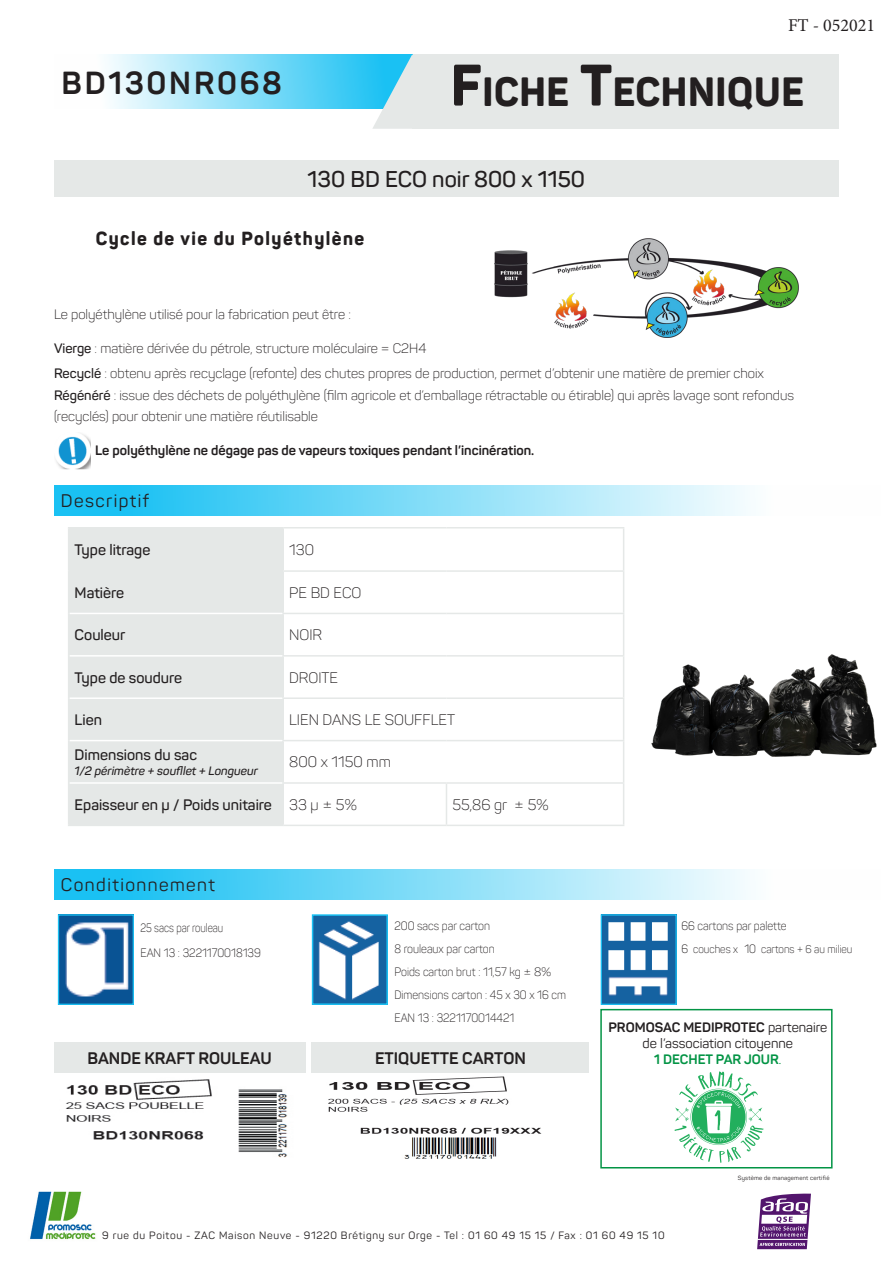
<style>
.page{position:relative;width:893px;height:1263px;background:#fff}
.page>*{position:absolute;margin:0;border:0;box-sizing:border-box;transform-origin:0 0}
.t1{font:800 40.35px "Panton";letter-spacing:.015em;color:#231f20;scale:.96 1}
.t2{font:700 31.5px "Panton";letter-spacing:.085em;color:#231f20}
.t3{font:600 22.5px "Panton";color:#231f20}
.t4{font:800 18.75px "Panton";letter-spacing:.08em;color:#231f20;scale:.96 1}
.t5{font:18px "Panton";letter-spacing:.08em;color:#231f20}
.t6{font:18px "Minion Pro";color:#231f20}
.t7{font:700 16.5px "Panton";color:#231f20}
.t8{font:600 15px "Panton";color:#231f20}
.t9{font:300 15px "Panton";color:#231f20}
.t10{font:300 13.5px/25px "Panton";color:#231f20}
.t11{font:13.5px/16.2px "Panton";color:#231f20;text-align:center}
.t12{font:700 13.5px "Panton";color:#231f20}
.t13{font:300 12px "Panton";color:#231f20;scale:.92 1}
.t14{font:italic 600 12px "Panton";color:#231f20}
.t15{font:300 12px "Panton";color:#231f20;scale:.82 1}
.t16{font:300 11.1px "Panton";color:#231f20;scale:.92 1}
.t17{font:10.5px "Panton";letter-spacing:.07em;color:#231f20}
.t18{font:6px "Panton";letter-spacing:.03em;color:#231f20}
.s1{font-size:57.6px}
.s2{font-weight:600}
.s3{font-size:12px}
.s4{font-weight:700}
.s5{font-weight:700;color:#039445}
.s6{color:#039445}
</style>
<div class="page">
<div style="left:413px;top:54px;width:426px;height:75px;background:#e5e8e7"></div>
<svg style="left:107px;top:54px;width:265px;height:55px"></svg>
<svg style="left:372px;top:54px;width:41px;height:75px"></svg>
<div style="left:54px;top:485px;width:826px;height:31px;background:linear-gradient(to right,#0abdf2,#fff)"></div>
<img style="left:495px;top:238px;width:304px;height:100px">
<img style="left:56px;top:434px;width:35px;height:35px">
<div style="left:54px;top:869px;width:826px;height:31px;background:linear-gradient(to right,#0abdf2,#fff)"></div>
<img style="left:30px;top:1191px;width:66px;height:49px">
<svg style="left:757px;top:1193px;width:54px;height:56px"></svg>
<hr style="left:758px;top:1239px;width:50px;height:1px;background:#fff">
<svg style="left:674px;top:1071px;width:89px;height:92px"></svg>
<div style="left:600px;top:1009px;width:232px;height:159px;border:2px solid #039445"></div>
<div style="left:54px;top:160px;width:785px;height:37px;background:#e5e8e7"></div>
<img style="left:315px;top:917px;width:70px;height:85px">
<div style="left:312px;top:914px;width:76px;height:91px;border:2px solid #1ac1f3"></div>
<img style="left:60px;top:916px;width:72px;height:87px">
<div style="left:58px;top:914px;width:76px;height:91px;border:1px solid #1ac1f3"></div>
<img style="left:603px;top:916px;width:72px;height:87px">
<div style="left:601px;top:914px;width:76px;height:91px;border:1px solid #1ac1f3"></div>
<div style="left:69px;top:528px;width:213px;height:297px;background:#e5e8e7"></div>
<hr style="left:283px;top:527px;width:163px;height:1px;background:#e5e8e7">
<hr style="left:446px;top:527px;width:178px;height:1px;background:#e5e8e7">
<hr style="left:623px;top:528px;width:1px;height:42px;background:#e5e8e7">
<hr style="left:283px;top:570px;width:163px;height:2px;background:#e5e8e7">
<hr style="left:446px;top:570px;width:178px;height:2px;background:#e5e8e7">
<hr style="left:623px;top:572px;width:1px;height:41px;background:#e5e8e7">
<hr style="left:282px;top:613px;width:164px;height:1px;background:#e5e8e7">
<hr style="left:446px;top:613px;width:178px;height:1px;background:#e5e8e7">
<hr style="left:623px;top:614px;width:1px;height:41px;background:#e5e8e7">
<hr style="left:282px;top:655px;width:164px;height:2px;background:#e5e8e7">
<hr style="left:446px;top:655px;width:178px;height:2px;background:#e5e8e7">
<hr style="left:623px;top:657px;width:1px;height:40px;background:#e5e8e7">
<hr style="left:282px;top:697px;width:164px;height:2px;background:#e5e8e7">
<hr style="left:446px;top:697px;width:178px;height:2px;background:#e5e8e7">
<hr style="left:623px;top:699px;width:1px;height:41px;background:#e5e8e7">
<hr style="left:282px;top:740px;width:164px;height:1px;background:#e5e8e7">
<hr style="left:446px;top:740px;width:178px;height:1px;background:#e5e8e7">
<hr style="left:623px;top:741px;width:1px;height:41px;background:#e5e8e7">
<hr style="left:282px;top:782px;width:164px;height:2px;background:#e5e8e7">
<hr style="left:283px;top:825px;width:163px;height:1px;background:#e5e8e7">
<hr style="left:69px;top:613px;width:213px;height:1px;background:#fff">
<hr style="left:69px;top:655px;width:213px;height:2px;background:#fff">
<hr style="left:69px;top:697px;width:213px;height:2px;background:#fff">
<hr style="left:69px;top:740px;width:213px;height:1px;background:#fff">
<hr style="left:69px;top:782px;width:213px;height:2px;background:#fff">
<hr style="left:446px;top:825px;width:178px;height:1px;background:#e5e8e7">
<hr style="left:446px;top:782px;width:178px;height:2px;background:#e5e8e7">
<hr style="left:446px;top:784px;width:1px;height:41px;background:#e5e8e7">
<hr style="left:623px;top:784px;width:1px;height:41px;background:#e5e8e7">
<hr style="left:68px;top:527px;width:215px;height:1px;background:#e5e8e7">
<hr style="left:68px;top:528px;width:1px;height:42px;background:#e5e8e7">
<hr style="left:282px;top:528px;width:2px;height:42px;background:#e5e8e7">
<hr style="left:68px;top:570px;width:215px;height:2px;background:#e5e8e7">
<hr style="left:68px;top:572px;width:1px;height:41px;background:#e5e8e7">
<hr style="left:282px;top:572px;width:2px;height:41px;background:#e5e8e7">
<hr style="left:68px;top:613px;width:1px;height:43px;background:#e5e8e7">
<hr style="left:282px;top:614px;width:2px;height:41px;background:#e5e8e7">
<hr style="left:68px;top:656px;width:1px;height:42px;background:#e5e8e7">
<hr style="left:282px;top:657px;width:2px;height:40px;background:#e5e8e7">
<hr style="left:68px;top:698px;width:1px;height:43px;background:#e5e8e7">
<hr style="left:282px;top:699px;width:2px;height:41px;background:#e5e8e7">
<hr style="left:68px;top:741px;width:1px;height:42px;background:#e5e8e7">
<hr style="left:282px;top:741px;width:2px;height:41px;background:#e5e8e7">
<hr style="left:68px;top:783px;width:1px;height:42px;background:#e5e8e7">
<hr style="left:282px;top:784px;width:2px;height:41px;background:#e5e8e7">
<hr style="left:68px;top:825px;width:215px;height:1px;background:#e5e8e7">
<div style="left:312px;top:1042px;width:277px;height:31px;background:#e5e8e7"></div>
<img style="left:651px;top:654px;width:226px;height:103px">
<div style="left:54px;top:1042px;width:251px;height:31px;background:#e5e8e7"></div>
<img style="left:65px;top:1079px;width:222px;height:79px">
<img style="left:328px;top:1076px;width:214px;height:83px">
<p class="t2" style="left:61px;top:63px;width:222px">BD130NR068</p>
<p class="t6" style="left:788px;top:13px;width:89px">FT - 052021</p>
<h1 class="t1" style="left:451px;top:66px;width:369px"><span class="s1">F</span>ICHE <span class="s1">T</span>ECHNIQUE</h1>
<p class="t3" style="left:308px;top:165px;width:279px">130 BD ECO noir 800 x 1150</p>
<h3 class="t4" style="left:96px;top:227px;width:281px">Cycle de vie du Polyéthylène</h3>
<p class="t10" style="left:54px;top:302px;width:298px">Le polyéthylène utilisé pour la fabrication peut être :</p>
<p class="t10" style="left:54px;top:335px;width:711px"><span class="s2">Vierge</span> : matière dérivée du pétrole, structure moléculaire = C2H4<br><span class="s2">Recyclé</span> : obtenu après recyclage (refonte) des chutes propres de production, permet d’obtenir une matière de premier choix</p>
<p class="t10" style="left:54px;top:384px;width:742px;line-height:21.6px"><span class="s2">Régénéré</span> : issue des déchets de polyéthylène (film agricole et d’emballage rétractable ou étirable) qui après lavage sont refondus (recyclés) pour obtenir une matière réutilisable</p>
<p class="t12" style="left:95px;top:442px;width:441px">Le polyéthylène ne dégage pas de vapeurs toxiques pendant l’incinération.</p>
<h3 class="t5" style="left:61px;top:490px;width:90px">Descriptif</h3>
<p class="t8" style="left:75px;top:540px;width:77px">Type litrage</p>
<p class="t9" style="left:289px;top:540px;width:26px">130</p>
<p class="t8" style="left:75px;top:583px;width:51px">Matière</p>
<p class="t9" style="left:289px;top:583px;width:74px">PE BD ECO</p>
<p class="t8" style="left:75px;top:626px;width:52px">Couleur</p>
<p class="t9" style="left:289px;top:626px;width:34px">NOIR</p>
<p class="t8" style="left:75px;top:668px;width:109px">Type de soudure</p>
<p class="t9" style="left:289px;top:668px;width:50px">DROITE</p>
<p class="t8" style="left:75px;top:710px;width:29px">Lien</p>
<p class="t9" style="left:289px;top:710px;width:167px">LIEN DANS LE SOUFFLET</p>
<p class="t8" style="left:75px;top:746px;width:124px">Dimensions du sac</p>
<p class="t14" style="left:75px;top:763px;width:185px">1/2 périmètre + soufllet + Longueur</p>
<p class="t9" style="left:289px;top:753px;width:103px">800 x 1150 mm</p>
<p class="t8" style="left:75px;top:795px;width:199px">Epaisseur en µ / Poids unitaire</p>
<p class="t9" style="left:289px;top:795px;width:69px">33 µ ± 5%</p>
<p class="t9" style="left:452px;top:795px;width:98px">55,86 gr ± 5%</p>
<h3 class="t5" style="left:61px;top:874px;width:155px">Conditionnement</h3>
<p class="t13" style="left:681px;top:919px;width:116px">66 cartons par palette</p>
<p class="t15" style="left:140px;top:921px;width:103px">25 sacs par rouleau</p>
<p class="t13" style="left:394px;top:919px;width:106px">200 sacs par carton</p>
<p class="t13" style="left:394px;top:965px;width:172px">Poids carton brut : 11,57 kg ± 8%</p>
<p class="t13" style="left:394px;top:988px;width:188px">Dimensions carton : 45 x 30 x 16 cm</p>
<p class="t13" style="left:394px;top:942px;width:111px">8 rouleaux par carton</p>
<p class="t16" style="left:681px;top:942px;width:63px"><span class="s3">6</span> couches x</p>
<p class="t16" style="left:744px;top:942px;width:119px"><span class="s3">10</span> cartons + 6 au milieu</p>
<p class="t13" style="left:140px;top:945px;width:132px">EAN 13 : 3221170018139</p>
<p class="t7" style="left:88px;top:1048px;width:186px">BANDE KRAFT ROULEAU</p>
<p class="t13" style="left:394px;top:1011px;width:132px">EAN 13 : 3221170014421</p>
<p class="t7" style="left:375px;top:1048px;width:152px">ETIQUETTE CARTON</p>
<p class="t11" style="left:608px;top:1019px;width:220px"><span class="s4">PROMOSAC MEDIPROTEC</span> partenaire de l’association citoyenne<br><span class="s5">1 DECHET PAR JOUR</span><span class="s6">.</span></p>
<p class="t18" style="left:738px;top:1174px;width:93px">Système de management certifié</p>
<p class="t17" style="left:102px;top:1228px;width:564px">9 rue du Poitou - ZAC Maison Neuve - 91220 Brétigny sur Orge - Tel : 01 60 49 15 15 / Fax : 01 60 49 15 10</p>
</div>
